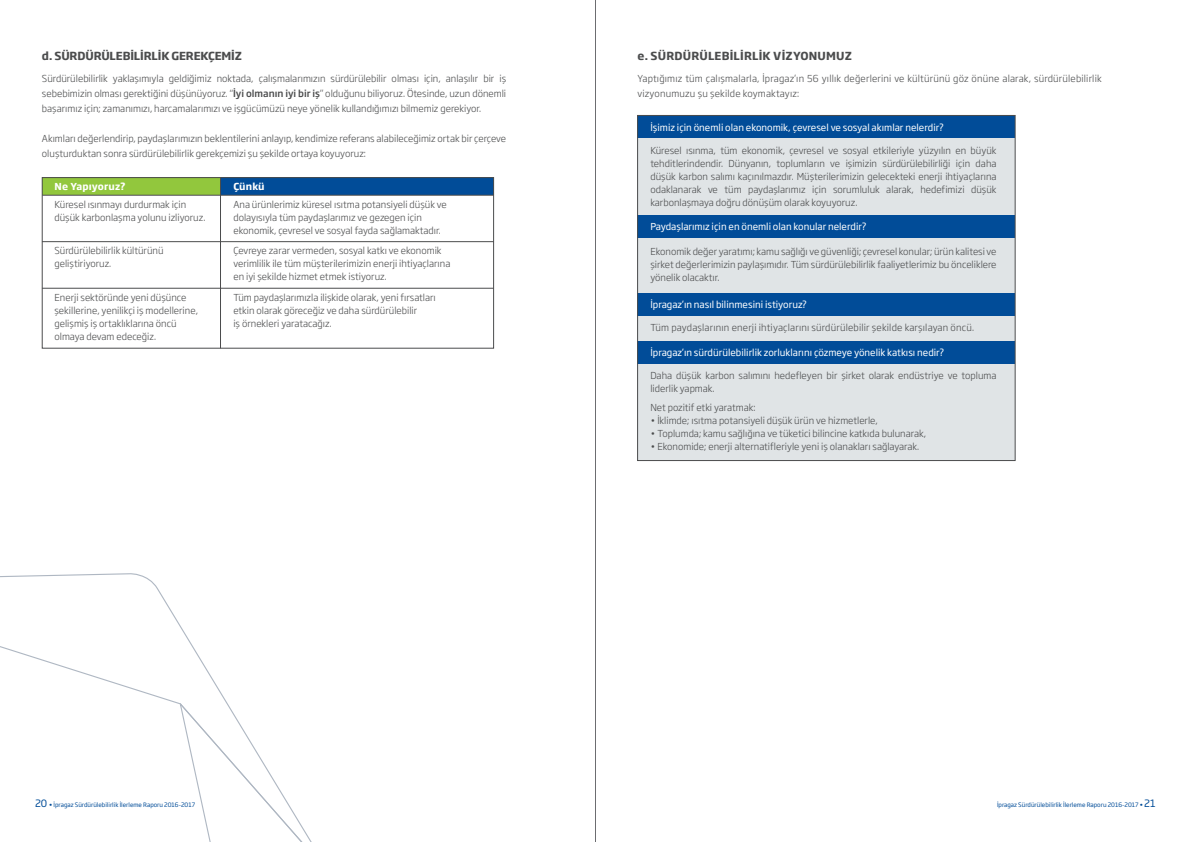
<style>
.page{position:relative;width:1191px;height:842px;background:#fff}
.page>*{position:absolute;margin:0;border:0;box-sizing:border-box;transform-origin:0 0}
.t1{font:700 11px "Soho Gothic Pro";letter-spacing:-.01em;color:#4b4c4d}
.t2{font:700 11px "Soho Gothic Pro";letter-spacing:.02em;color:#4b4c4d}
.t3{font:300 9.5px/13px "Soho Gothic Pro";color:#4b4c4d}
.t4{font:9.5px "Soho Gothic Pro";color:#fff}
.t5{font:300 9.5px/15px "Soho Gothic Pro";letter-spacing:.02em;color:#4b4c4d}
.t6{font:700 9.5px "Soho Gothic Pro";letter-spacing:.02em;color:#fff}
.t7{font:6px "Soho Gothic Pro";color:#014c98}
.s1{font-weight:500}
.s2{font-size:10px}
</style>
<div class="page">
<hr style="left:595px;top:0;width:1px;height:842px;background:#6c6d70">
<div style="left:637px;top:115px;width:378px;height:346px;background:#e0e4e6"></div>
<div style="left:637px;top:115px;width:378px;height:23px;background:#014c98"></div>
<div style="left:637px;top:215px;width:378px;height:23px;background:#014c98"></div>
<div style="left:637px;top:293px;width:378px;height:23px;background:#014c98"></div>
<div style="left:637px;top:341px;width:378px;height:23px;background:#014c98"></div>
<div style="left:220px;top:177px;width:274px;height:18px;background:#014c98"></div>
<div style="left:42px;top:177px;width:178px;height:18px;background:#92c73d"></div>
<div style="left:42px;top:177px;width:452px;height:171px;border:1px solid #4b4c4d"></div>
<hr style="left:42px;top:195px;width:452px;height:1px;background:#4b4c4d">
<hr style="left:42px;top:241px;width:452px;height:1px;background:#4b4c4d">
<hr style="left:42px;top:288px;width:452px;height:1px;background:#4b4c4d">
<hr style="left:220px;top:177px;width:1px;height:171px;background:#4b4c4d">
<svg style="left:0;top:573px;width:312px;height:269px"></svg>
<div style="left:637px;top:115px;width:378px;height:346px;border:1px solid #4b4c4d"></div>
<p class="t1" style="left:42px;top:47px;width:202px">d. SÜRDÜRÜLEBİLİRLİK GEREKÇEMİZ</p>
<p class="t2" style="left:637px;top:47px;width:216px">e. SÜRDÜRÜLEBİLİRLİK VİZYONUMUZ</p>
<p class="t3" style="left:42px;top:70px;width:466px;line-height:15px;text-align:justify">Sürdürülebilirlik yaklaşımıyla geldiğimiz noktada, çalışmalarımızın sürdürülebilir olması için, anlaşılır bir iş sebebimizin olması gerektiğini düşünüyoruz. “<span class="s1">İyi olmanın iyi bir iş</span>” olduğunu biliyoruz. Ötesinde, uzun dönemli başarımız için; zamanımızı, harcamalarımızı ve işgücümüzü neye yönelik kullandığımızı bilmemiz gerekiyor.</p>
<p class="t3" style="left:42px;top:130px;width:466px;line-height:15px">Akımları değerlendirip, paydaşlarımızın beklentilerini anlayıp, kendimize referans alabileceğimiz ortak bir çerçeve oluşturduktan sonra sürdürülebilirlik gerekçemizi şu şekilde ortaya koyuyoruz:</p>
<p class="t6" style="left:54px;top:179px;width:73px">Ne Yapıyoruz?</p>
<p class="t3" style="left:54px;top:198px;width:152px">Küresel ısınmayı durdurmak için düşük karbonlaşma yolunu izliyoruz.</p>
<p class="t3" style="left:54px;top:243px;width:111px">Sürdürülebilirlik kültürünü geliştiriyoruz.</p>
<p class="t3" style="left:54px;top:290px;width:145px">Enerji sektöründe yeni düşünce şekillerine, yenilikçi iş modellerine, gelişmiş iş ortaklıklarına öncü olmaya devam edeceğiz.</p>
<p class="t5" style="left:637px;top:70px;width:466px">Yaptığımız tüm çalışmalarla, İpragaz’ın 56 yıllık değerlerini ve kültürünü göz önüne alarak, sürdürülebilirlik vizyonumuzu şu şekilde koymaktayız:</p>
<p class="t4" style="left:650px;top:120px;width:295px">İşimiz için önemli olan ekonomik, çevresel ve sosyal akımlar nelerdir?</p>
<p class="t3" style="left:650px;top:143px;width:348px;text-align:justify">Küresel ısınma, tüm ekonomik, çevresel ve sosyal etkileriyle yüzyılın en büyük tehditlerindendir. Dünyanın, toplumların ve işimizin sürdürülebilirliği için daha düşük karbon salımı kaçınılmazdır. Müşterilerimizin gelecekteki enerji ihtiyaçlarına odaklanarak ve tüm paydaşlarımız için sorumluluk alarak, hedefimizi düşük karbonlaşmaya doğru dönüşüm olarak koyuyoruz.</p>
<p class="t6" style="left:233px;top:179px;width:33px">Çünkü</p>
<p class="t3" style="left:233px;top:198px;width:215px">Ana ürünlerimiz küresel ısıtma potansiyeli düşük ve dolayısıyla tüm paydaşlarımız ve gezegen için ekonomik, çevresel ve sosyal fayda sağlamaktadır.</p>
<p class="t3" style="left:233px;top:243px;width:218px">Çevreye zarar vermeden, sosyal katkı ve ekonomik verimlilik ile tüm müşterilerimizin enerji ihtiyaçlarına en iyi şekilde hizmet etmek istiyoruz.</p>
<p class="t3" style="left:233px;top:290px;width:204px">Tüm paydaşlarımızla ilişkide olarak, yeni fırsatları etkin olarak göreceğiz ve daha sürdürülebilir<br>iş örnekleri yaratacağız.</p>
<p class="t4" style="left:650px;top:219px;width:218px">Paydaşlarımız için en önemli olan konular nelerdir?</p>
<p class="t3" style="left:650px;top:245px;width:348px;text-align:justify">Ekonomik değer yaratımı; kamu sağlığı ve güvenliği; çevresel konular; ürün kalitesi ve şirket değerlerimizin paylaşımıdır. Tüm sürdürülebilirlik faaliyetlerimiz bu önceliklere yönelik olacaktır.</p>
<p class="t4" style="left:650px;top:297px;width:158px">İpragaz’ın nasıl bilinmesini istiyoruz?</p>
<p class="t4" style="left:650px;top:345px;width:295px">İpragaz’ın sürdürülebilirlik zorluklarını çözmeye yönelik katkısı nedir?</p>
<p class="t5" style="left:650px;top:320px;width:325px">Tüm paydaşlarının enerji ihtiyaçlarını sürdürülebilir şekilde karşılayan öncü.</p>
<p class="t3" style="left:650px;top:369px;width:348px">Daha düşük karbon salımını hedefleyen bir şirket olarak endüstriye ve topluma liderlik yapmak.</p>
<p class="t3" style="left:650px;top:401px;width:107px">Net pozitif etki yaratmak:</p>
<p class="t3" style="left:650px;top:414px;width:229px">• İklimde; ısıtma potansiyeli düşük ürün ve hizmetlerle,</p>
<p class="t3" style="left:650px;top:427px;width:277px">• Toplumda; kamu sağlığına ve tüketici bilincine katkıda bulunarak,</p>
<p class="t3" style="left:650px;top:440px;width:270px">• Ekonomide; enerji alternatifleriyle yeni iş olanakları sağlayarak.</p>
<p class="t7" style="left:35px;top:800px;width:162px"><span class="s2">20</span> • İpragaz Sürdürülebilirlik İlerleme Raporu 2016-2017</p>
<p class="t7" style="left:997px;top:800px;width:160px">İpragaz Sürdürülebilirlik İlerleme Raporu 2016-2017 • <span class="s2">21</span></p>
</div>
